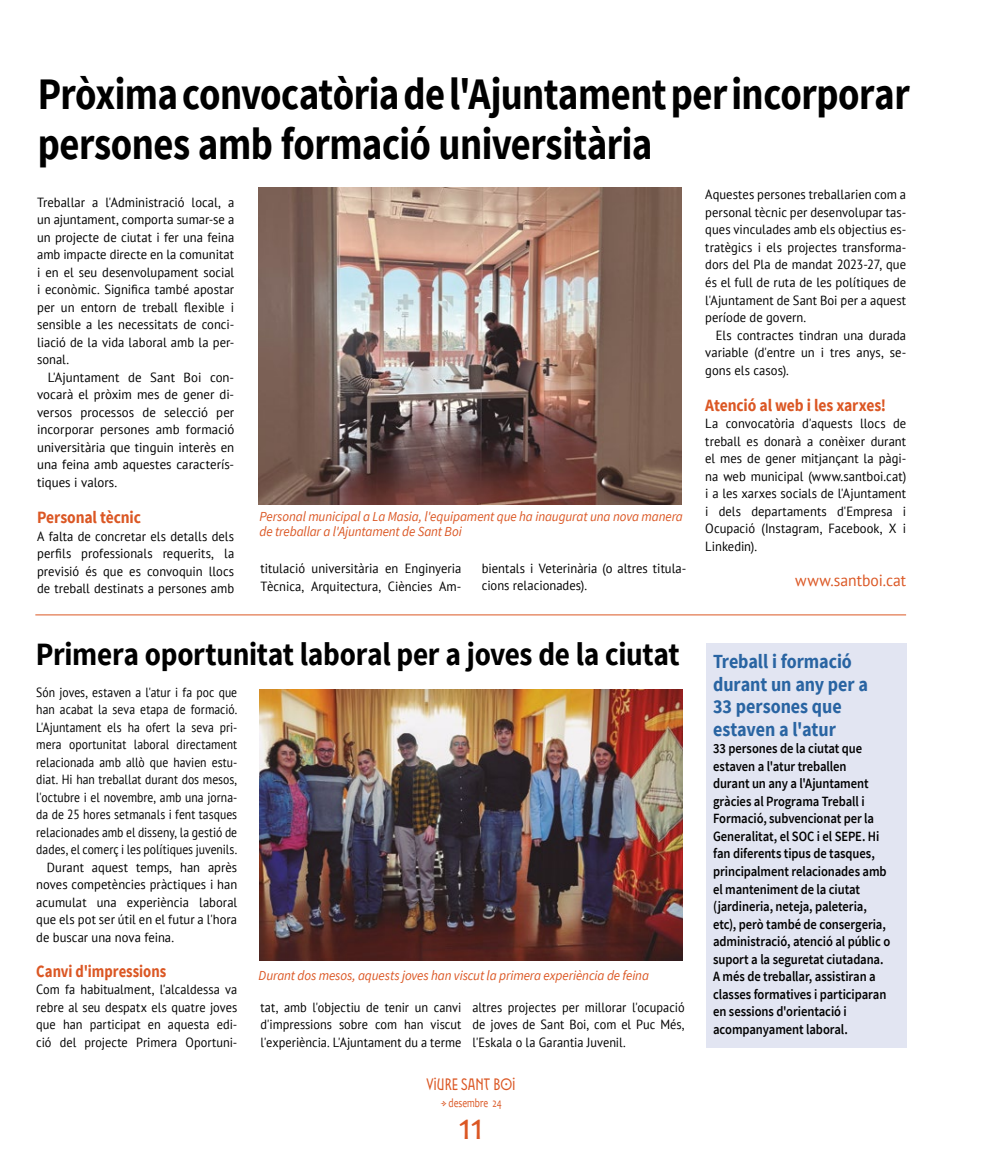
<style>
.page{position:relative;width:993px;height:1170px;background:#fff}
.page>*{position:absolute;margin:0;border:0;box-sizing:border-box;transform-origin:0 0}
.t1{font:700 45px/50px "Source Sans Pro";letter-spacing:-.015em;color:#000;scale:.86 1}
.t2{font:37.5px "Candara";color:#db5724}
.t3{font:700 32.5px "Source Sans Pro";letter-spacing:-.01em;color:#000;scale:.9 1}
.t4{font:700 20px/22.5px "Source Sans Pro";letter-spacing:-.005em;color:#2964a2;scale:.9 1}
.t5{font:700 17.25px "Source Sans Pro";letter-spacing:-.005em;color:#db5724;scale:.9 1}
.t6{font:700 17.25px "Source Sans Pro";letter-spacing:-.005em;color:#db5724;scale:.85 1}
.t7{font:16.25px "PT Sans";letter-spacing:.005em;color:#db5724;scale:.96 1}
.t8{font:16.25px "Santboiana Sans";color:#db5724;scale:.9 1}
.t9{font:600 14.12px/17.5px "Source Sans Pro";letter-spacing:-.005em;color:#000;scale:.89 1}
.t10{font:italic 13.75px/15px "Source Sans Pro";letter-spacing:-.01em;color:#db5724;scale:.95 1}
.t11{font:13.25px/17.5px "PT Sans";color:#000;text-align:justify;scale:.95 1}
.t12{font:13.25px "PT Sans";color:#000;scale:.88 1}
.t13{font:13.25px/17.5px "PT Sans";color:#000;text-align:justify;scale:.93 1}
.t14{font:13.25px/17.5px "PT Sans";color:#000;text-align:justify}
.t15{font:12.5px "Candara";color:#db5724;scale:.75 1}
</style>
<div class="page">
<div style="left:705px;top:642px;width:200px;height:405px;background:#e2e5f2"></div>
<hr style="left:35px;top:614px;width:870px;height:1px;background:#db5724">
<img style="left:259px;top:188px;width:422px;height:316px">
<img style="left:259px;top:689px;width:423px;height:271px">
<h1 class="t1" style="left:38px;top:70px;width:1015px">Pròxima convocatòria de l'Ajuntament per incorporar persones amb formació universitària</h1>
<p class="t11" style="left:37px;top:193px;width:209px">Treballar a l'Administració local, a un ajuntament, comporta sumar-se a un projecte de ciutat i fer una feina amb impacte directe en la comunitat i en el seu desenvolupament social i econòmic. Significa també apostar per un entorn de treball flexible i sensible a les necessitats de conci&shy;liació de la vida laboral amb la per&shy;sonal.</p>
<p class="t14" style="left:37px;top:368px;width:199px;text-indent:11px">L'Ajuntament de Sant Boi con&shy;vocarà el pròxim mes de gener di&shy;versos processos de selecció per incorporar persones amb formació universitària que tinguin interès en una feina amb aquestes caracterís&shy;tiques i valors.</p>
<h3 class="t5" style="left:37px;top:506px;width:117px">Personal tècnic</h3>
<p class="t11" style="left:37px;top:527px;width:209px">A falta de concretar els detalls dels perfils professionals requerits, la previsió és que es convoquin llocs de treball destinats a persones amb</p>
<p class="t10" style="left:259px;top:509px;width:447px">Personal municipal a La Masia, l'equipament que ha inaugurat una nova manera de treballar a l'Ajuntament de Sant Boi</p>
<p class="t11" style="left:260px;top:559px;width:213px">titulació universitària en Enginyeria<br>Tècnica, Arquitectura, Ciències Am-</p>
<p class="t11" style="left:481px;top:559px;width:217px">bientals i Veterinària (o altres titula&shy;cions relacionades).</p>
<h3 class="t3" style="left:36px;top:633px;width:716px">Primera oportunitat laboral per a joves de la ciutat</h3>
<p class="t12" style="left:36px;top:683px;width:230px">Són joves, estaven a l'atur i fa poc que</p>
<p class="t12" style="left:36px;top:701px;width:230px">han acabat la seva etapa de formació.</p>
<p class="t12" style="left:36px;top:718px;width:230px">L'Ajuntament els ha ofert la seva pri-</p>
<p class="t12" style="left:36px;top:736px;width:230px">mera oportunitat laboral directament</p>
<p class="t12" style="left:36px;top:753px;width:230px">relacionada amb allò que havien estu-</p>
<p class="t12" style="left:36px;top:771px;width:230px">diat. Hi han treballat durant dos mesos,</p>
<p class="t12" style="left:36px;top:788px;width:230px">l'octubre i el novembre, amb una jorna-</p>
<p class="t12" style="left:36px;top:806px;width:230px">da de 25 hores setmanals i fent tasques</p>
<p class="t12" style="left:36px;top:823px;width:230px">relacionades amb el disseny, la gestió de</p>
<p class="t12" style="left:36px;top:841px;width:230px">dades, el comerç i les polítiques juvenils.</p>
<p class="t11" style="left:47px;top:858px;width:202px">Durant aquest temps, han après</p>
<p class="t11" style="left:36px;top:875px;width:213px">noves competències pràctiques i han</p>
<p class="t11" style="left:36px;top:893px;width:213px">acumulat una experiència laboral</p>
<p class="t11" style="left:36px;top:910px;width:213px">que els pot ser útil en el futur a l'hora</p>
<p class="t11" style="left:36px;top:928px;width:146px">de buscar una nova feina.</p>
<h3 class="t6" style="left:36px;top:959px;width:154px">Canvi d'impressions</h3>
<p class="t13" style="left:36px;top:980px;width:217px">Com fa habitualment, l'alcaldessa va rebre al seu despatx els quatre joves que han participat en aquesta edi&shy;ció del projecte Primera Oportuni-</p>
<p class="t10" style="left:258px;top:967px;width:412px">Durant dos mesos, aquests joves han viscut la primera experiència de feina</p>
<p class="t13" style="left:260px;top:997px;width:217px">tat, amb l'objectiu de tenir un canvi d'impressions sobre com han viscut l'experiència. L'Ajuntament du a terme</p>
<p class="t13" style="left:472px;top:998px;width:229px">altres projectes per millorar l'ocupació de joves de Sant Boi, com el Puc Més, l'Eskala o la Garantia Juvenil.</p>
<p class="t8" style="left:426px;top:1074px;width:101px">VIURE SANT BOI</p>
<p class="t15" style="left:448px;top:1094px;width:72px">desembre 24</p>
<h2 class="t2" style="left:458px;top:1103px;width:27px">11</h2>
<p class="t11" style="left:705px;top:186px;width:213px">Aquestes persones treballarien com a personal tècnic per desenvolupar tas&shy;ques vinculades amb els objectius es&shy;tratègics i els projectes transforma&shy;dors del Pla de mandat 2023-27, que és el full de ruta de les polítiques de l'Ajuntament de Sant Boi per a aquest període de govern.</p>
<p class="t11" style="left:705px;top:326px;width:213px;text-indent:11px">Els contractes tindran una durada variable (d'entre un i tres anys, se&shy;gons els casos).</p>
<h3 class="t5" style="left:705px;top:394px;width:202px">Atenció al web i les xarxes!</h3>
<p class="t11" style="left:705px;top:414px;width:213px">La convocatòria d'aquests llocs de treball es donarà a conèixer durant el mes de gener mitjançant la pàgi&shy;na web municipal (www.santboi.cat) i a les xarxes socials de l'Ajuntament i dels departaments d'Empresa i Ocupació (Instagram, Facebook, X i Linkedin).</p>
<p class="t7" style="left:795px;top:569px;width:117px">www.santboi.cat</p>
<h3 class="t4" style="left:712px;top:651px;width:174px">Treball i formació durant un any per a<br>33 persones que estaven a l'atur</h3>
<p class="t9" style="left:712px;top:740px;width:200px">33 persones de la ciutat que estaven a l'atur treballen<br>durant un any a l'Ajuntament gràcies al Programa Treball i<br>Formació, subvencionat per la<br>Generalitat, el SOC i el SEPE. Hi fan diferents tipus de tasques, principalment relacionades amb el manteniment de la ciutat (jardineria, neteja, paleteria, etc), però també de consergeria, administració, atenció al públic o suport a la seguretat ciutadana.<br>A més de treballar, assistiran a classes formatives i participaran en sessions d'orientació i acompanyament laboral.</p>
</div>
